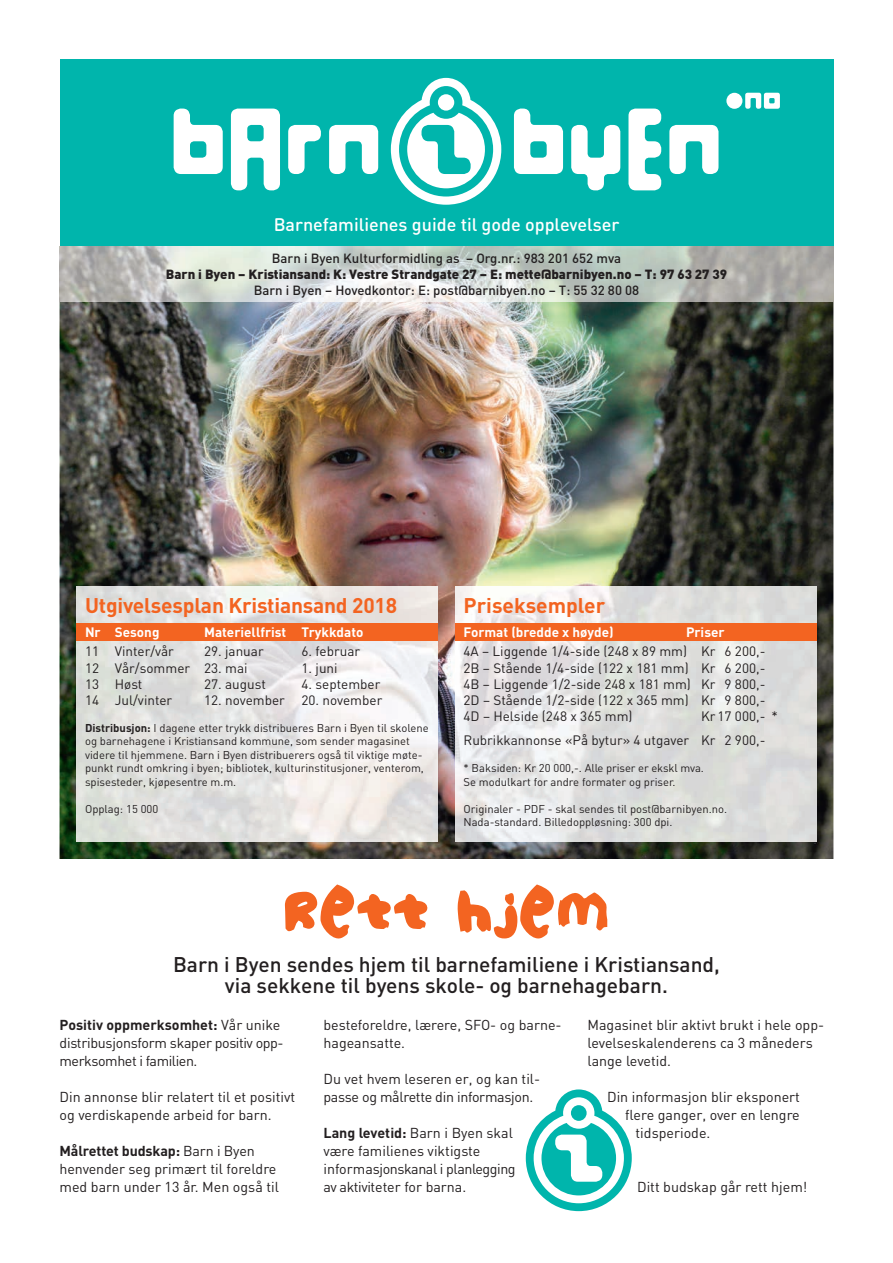
<style>
.page{position:relative;width:893px;height:1263px;background:#fff}
.page>*{position:absolute;margin:0;border:0;box-sizing:border-box;transform-origin:0 0}
.t1{font:54px "Childs Play Age Nine";color:#f36421}
.t2{font:500 21px/21.6px "DIN";color:#231f20;text-align:center}
.t3{font:700 21px "DIN";letter-spacing:-.01em;color:#f36421}
.t4{font:500 18px "DIN Round Pro";color:#fff}
.t5{font:14.25px/18px "DIN";color:#231f20}
.t6{font:14.25px/18px "DIN";letter-spacing:-.03em;color:#231f20}
.t7{font:14.25px/18px "DIN";letter-spacing:-.02em;color:#231f20}
.t8{font:13.5px/16.2px "DIN";color:#231f20;text-align:justify}
.t9{font:700 13.5px "DIN";color:#fff}
.t10{font:500 13.2px "DIN";color:#231f20}
.t11{font:900 13.2px "DIN";color:#231f20}
.t12{font:11.25px/13.5px "DIN";color:#231f20}
.s1{font-weight:700}
</style>
<div class="page">
<img style="left:60px;top:302px;width:773px;height:557px">
<img style="left:455px;top:587px;width:361px;height:255px">
<div style="left:455px;top:623px;width:361px;height:18px;background:#f36421"></div>
<div style="left:60px;top:60px;width:773px;height:187px;background:#00b5ac"></div>
<div style="left:726px;top:93px;width:16px;height:16px;background:#fff;border-radius:50%"></div>
<svg style="left:745px;top:93px;width:35px;height:16px"></svg>
<svg style="left:174px;top:109px;width:204px;height:81px"></svg>
<svg style="left:514px;top:109px;width:204px;height:81px"></svg>
<svg style="left:391px;top:78px;width:110px;height:127px"></svg>
<img style="left:60px;top:247px;width:773px;height:55px">
<svg style="left:526px;top:1089px;width:106px;height:122px"></svg>
<img style="left:77px;top:587px;width:361px;height:255px">
<div style="left:77px;top:623px;width:361px;height:18px;background:#f36421"></div>
<p class="t4" style="left:274px;top:212px;width:347px">Barnefamilienes guide til gode opplevelser</p>
<p class="t10" style="left:272px;top:250px;width:351px">Barn i Byen Kulturformidling as – Org.nr.: 983 201 652 mva</p>
<p class="t11" style="left:166px;top:265px;width:563px">Barn i Byen – Kristiansand: K: Vestre Strandgate 27 – E: mette@barnibyen.no – T: 97 63 27 39</p>
<p class="t10" style="left:254px;top:282px;width:387px">Barn i Byen – Hovedkontor: E: post@barnibyen.no – T: 55 32 80 08</p>
<h2 class="t3" style="left:85px;top:591px;width:314px">Utgivelsesplan Kristiansand 2018</h2>
<p class="t9" style="left:85px;top:623px;width:76px">Nr Sesong</p>
<p class="t9" style="left:204px;top:623px;width:161px">Materiellfrist Trykkdato</p>
<p class="t8" style="left:85px;top:643px;width:90px">11 Vinter/vår</p>
<p class="t8" style="left:204px;top:643px;width:61px">29. januar</p>
<p class="t8" style="left:302px;top:643px;width:60px">6. februar</p>
<p class="t8" style="left:85px;top:659px;width:164px">12 Vår/sommer 23. mai</p>
<p class="t8" style="left:302px;top:659px;width:38px">1. juni</p>
<p class="t8" style="left:85px;top:675px;width:59px">13 Høst</p>
<p class="t8" style="left:204px;top:675px;width:63px">27. august</p>
<p class="t8" style="left:302px;top:675px;width:80px">4. september</p>
<p class="t8" style="left:85px;top:692px;width:89px">14 Jul/vinter</p>
<p class="t8" style="left:204px;top:692px;width:180px">12. november 20. november</p>
<p class="t12" style="left:85px;top:721px;width:345px"><span class="s1">Distribusjon:</span> I dagene etter trykk distribueres Barn i Byen til skolene og barnehagene i Kristiansand kommune, som sender magasinet videre til hjemmene. Barn i Byen distribuerers også til viktige møte&shy;punkt rundt omkring i byen; bibliotek, kulturinstitusjoner, venterom, spisesteder, kjøpe sentre m.m.</p>
<p class="t12" style="left:85px;top:802px;width:75px">Opplag: 15 000</p>
<h2 class="t3" style="left:463px;top:591px;width:143px">Priseksempler</h2>
<p class="t9" style="left:463px;top:623px;width:152px">Format (bredde x høyde)</p>
<p class="t9" style="left:686px;top:623px;width:40px">Priser</p>
<p class="t8" style="left:463px;top:643px;width:303px">4A – Liggende 1/4-side (248 x 89 mm) Kr 6 200,- 2B – Stående 1/4-side (122 x 181 mm) Kr 6 200,- 4B – Liggende 1/2-side 248 x 181 mm) Kr 9 800,- 2D – Stående 1/2-side (122 x 365 mm) Kr 9 800,- 4D – Helside (248 x 365 mm)</p>
<p class="t8" style="left:463px;top:704px;width:316px;line-height:24px;text-indent:237px">Kr 17 000,- *<br>Rubrikkannonse «På bytur» 4 utgaver Kr 2 900,-</p>
<p class="t12" style="left:463px;top:761px;width:242px">* Baksiden: Kr 20 000,-. Alle priser er ekskl mva.<br>Se modulkart for andre formater og priser.</p>
<p class="t12" style="left:463px;top:802px;width:265px">Originaler - PDF - skal sendes til post@barnibyen.no.<br>Nada-standard. Billedoppløsning: 300 dpi.</p>
<h1 class="t1" style="left:283px;top:884px;width:328px">RETT HJEM</h1>
<h2 class="t2" style="left:173px;top:952px;width:548px">Barn i Byen sendes hjem til barnefamiliene i Kristiansand, via sekkene til byens skole- og barnehagebarn.</h2>
<p class="t6" style="left:60px;top:1015px;width:226px"><span class="s1">Positiv oppmerksomhet:</span> Vår unike distribusjonsform skaper positiv opp&shy;merksomhet i familien.</p>
<p class="t5" style="left:60px;top:1087px;width:237px">Din annonse blir relatert til et positivt og verdiskapende arbeid for barn.</p>
<p class="t5" style="left:60px;top:1141px;width:221px"><span class="s1">Målrettet budskap:</span> Barn i Byen henvender seg primært til foreldre med barn under 13 år. Men også til</p>
<p class="t5" style="left:323px;top:1015px;width:240px">besteforeldre, lærere, SFO- og barne&shy;hageansatte.</p>
<p class="t7" style="left:323px;top:1069px;width:218px">Du vet hvem leseren er, og kan til&shy;passe og målrette din informasjon.</p>
<p class="t5" style="left:323px;top:1123px;width:194px"><span class="s1">Lang levetid:</span> Barn i Byen skal være fam ilienes viktigste informa sjonskanal i planlegging av akti vi teter for barna.</p>
<p class="t5" style="left:587px;top:1015px;width:238px">Magasinet blir aktivt brukt i hele opp&shy;levelseskalenderens ca 3 måneders lange levetid.</p>
<p class="t5" style="left:607px;top:1087px;width:194px">Din informasjon blir eksponert</p>
<p class="t5" style="left:625px;top:1105px;width:176px">flere ganger, over en lengre</p>
<p class="t5" style="left:636px;top:1123px;width:76px">tidsperiode.</p>
<p class="t5" style="left:637px;top:1177px;width:172px">Ditt budskap går rett hjem!</p>
</div>
